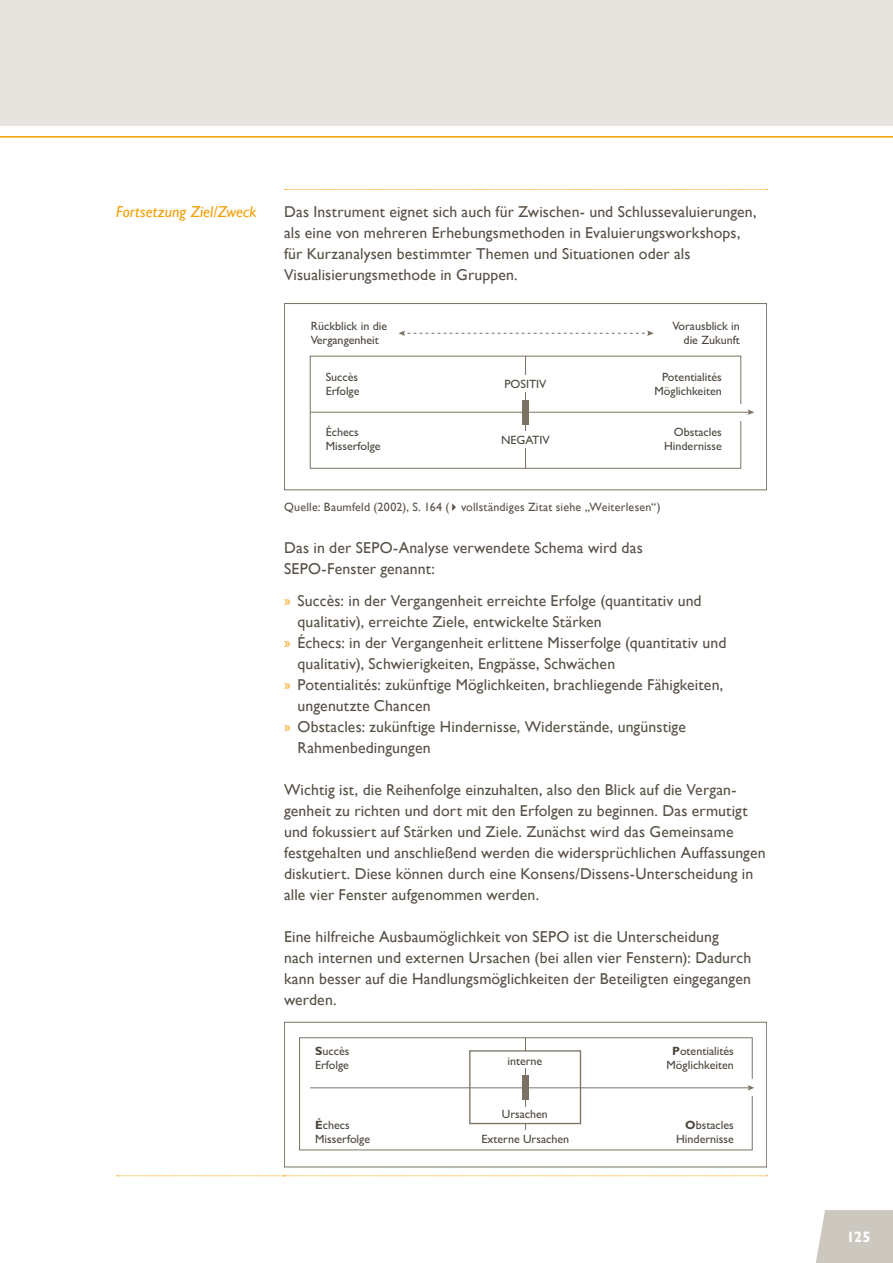
<style>
.page{position:relative;width:893px;height:1263px;background:#fff}
.page>*{position:absolute;margin:0;border:0;box-sizing:border-box;transform-origin:0 0}
.t1{font:15.75px/21px "Gill Sans";letter-spacing:.01em;color:#585147}
.t2{font:italic 15.75px "Gill Sans";letter-spacing:.005em;color:#f49e00}
.t3{font:700 15px "Gill Sans";color:#fff}
.t4{font:12px/14.4px "Gill Sans";color:#4c463d}
.t5{font:12px "Gill Sans";letter-spacing:.02em;color:#585147}
.s1{font-family:"Myriad Pro";color:#f49e00}
.s2{font-weight:700}
</style>
<div class="page">
<div style="left:0;top:0;width:893px;height:126px;background:#e7e3de"></div>
<svg style="left:815px;top:1210px;width:78px;height:53px;background:#d0cbc3"></svg>
<hr style="left:0;top:136px;width:893px;height:2px;background:#f49e00">
<svg style="left:284px;top:189px;width:484px;height:1px"></svg>
<svg style="left:116px;top:1175px;width:652px;height:1px"></svg>
<div style="left:284px;top:303px;width:483px;height:187px;border:1px solid #7b7264"></div>
<svg style="left:309px;top:355px;width:433px;height:114px"></svg>
<div style="left:519px;top:375px;width:13px;height:17px;background:#fff"></div>
<div style="left:519px;top:431px;width:13px;height:17px;background:#fff"></div>
<div style="left:732px;top:404px;width:13px;height:16px;background:#fff"></div>
<hr style="left:310px;top:412px;width:440px;height:1px;background:#7b7264">
<svg style="left:748px;top:409px;width:6px;height:6px"></svg>
<svg style="left:398px;top:330px;width:256px;height:6px"></svg>
<div style="left:523px;top:400px;width:6px;height:24px;background:#7b7264"></div>
<div style="left:284px;top:1022px;width:483px;height:145px;border:1px solid #7b7264"></div>
<div style="left:299px;top:1037px;width:454px;height:113px;border:1px solid #7b7264"></div>
<hr style="left:525px;top:1038px;width:1px;height:92px;background:#7b7264">
<div style="left:519px;top:1051px;width:13px;height:16px;background:#fff"></div>
<div style="left:519px;top:1107px;width:13px;height:16px;background:#fff"></div>
<div style="left:745px;top:1079px;width:14px;height:17px;background:#fff"></div>
<hr style="left:310px;top:1087px;width:440px;height:1px;background:#7b7264">
<svg style="left:748px;top:1085px;width:6px;height:5px"></svg>
<div style="left:523px;top:1075px;width:6px;height:25px;background:#7b7264"></div>
<div style="left:469px;top:1050px;width:112px;height:74px;border:1px solid #7b7264"></div>
<p class="t2" style="left:116px;top:203px;width:142px">Fortsetzung Ziel/Zweck</p>
<p class="t1" style="left:284px;top:201px;width:474px">Das Instrument eignet sich auch für Zwischen- und Schlussevaluierungen, als eine von mehreren Erhebungsmethoden in Evaluierungsworkshops, für Kurzanalysen bestimmter Themen und Situationen oder als Visualisierungsmethode in Gruppen.</p>
<p class="t4" style="left:311px;top:318px;width:78px">Rückblick in die<br>Vergangenheit</p>
<p class="t4" style="left:672px;top:318px;width:69px;text-align:right">Vorausblick in die Zukunft</p>
<p class="t4" style="left:504px;top:376px;width:44px">POSITIV</p>
<p class="t4" style="left:326px;top:369px;width:35px">Succès<br>Erfolge</p>
<p class="t4" style="left:326px;top:425px;width:56px">Échecs<br>Misserfolge</p>
<p class="t4" style="left:654px;top:369px;width:69px;text-align:right">Potentialités<br>Möglichkeiten</p>
<p class="t4" style="left:664px;top:424px;width:59px;text-align:right">Obstacles<br>Hindernisse</p>
<p class="t4" style="left:501px;top:433px;width:50px">NEGATIV</p>
<p class="t5" style="left:284px;top:500px;width:378px">Quelle: Baumfeld (2002), S. 164 (✔vollständiges Zitat siehe „Weiterlesen“)</p>
<p class="t1" style="left:284px;top:537px;width:360px">Das in der SEPO-Analyse verwendete Schema wird das<br>SEPO-Fenster genannt:</p>
<p class="t1" style="left:284px;top:590px;width:419px"><span class="s1">»</span> Succès: in der Vergangenheit erreichte Erfolge (quantitativ und</p>
<p class="t1" style="left:298px;top:611px;width:306px">qualitativ), erreichte Ziele, entwickelte Stärken</p>
<p class="t1" style="left:284px;top:632px;width:444px"><span class="s1">»</span> Échecs: in der Vergangenheit erlittene Misserfolge (quantitativ und</p>
<p class="t1" style="left:298px;top:653px;width:319px">qualitativ), Schwierigkeiten, Engpässe, Schwächen</p>
<p class="t1" style="left:284px;top:674px;width:441px"><span class="s1">»</span> Potentialités: zukünftige Möglichkeiten, brachliegende Fähigkeiten,</p>
<p class="t1" style="left:298px;top:695px;width:135px">ungenutzte Chancen</p>
<p class="t1" style="left:284px;top:716px;width:403px"><span class="s1">»</span> Obstacles: zukünftige Hindernisse, Widerstände, ungünstige</p>
<p class="t1" style="left:298px;top:737px;width:135px">Rahmenbedingungen</p>
<p class="t1" style="left:284px;top:779px;width:483px">Wichtig ist, die Reihenfolge einzuhalten, also den Blick auf die Vergan&shy;genheit zu richten und dort mit den Erfolgen zu beginnen. Das ermutigt und fokussiert auf Stärken und Ziele. Zunächst wird das Gemeinsame festgehalten und anschließend werden die widersprüchlichen Auffassungen diskutiert. Diese können durch eine Konsens/Dissens-Unterscheidung in alle vier Fenster aufgenommen werden.</p>
<p class="t1" style="left:284px;top:926px;width:469px">Eine hilfreiche Ausbaumöglichkeit von SEPO ist die Unterscheidung nach internen und externen Ursachen (bei allen vier Fenstern): Dadurch kann besser auf die Handlungsmöglichkeiten der Beteiligten eingegangen werden.</p>
<p class="t4" style="left:315px;top:1043px;width:36px"><span class="s2">S</span>uccès<br>Erfolge</p>
<p class="t4" style="left:315px;top:1117px;width:56px"><span class="s2">É</span>checs<br>Misserfolge</p>
<p class="t4" style="left:507px;top:1053px;width:36px">interne</p>
<p class="t4" style="left:502px;top:1107px;width:48px">Ursachen</p>
<p class="t4" style="left:667px;top:1043px;width:69px;text-align:center"><span class="s2">P</span>otentialités<br>Möglichkeiten</p>
<p class="t4" style="left:685px;top:1117px;width:50px"><span class="s2">O</span>bstacles</p>
<p class="t4" style="left:481px;top:1132px;width:89px">Externe Ursachen</p>
<p class="t4" style="left:676px;top:1132px;width:59px">Hindernisse</p>
<p class="t3" style="left:846px;top:1228px;width:26px">125</p>
</div>
